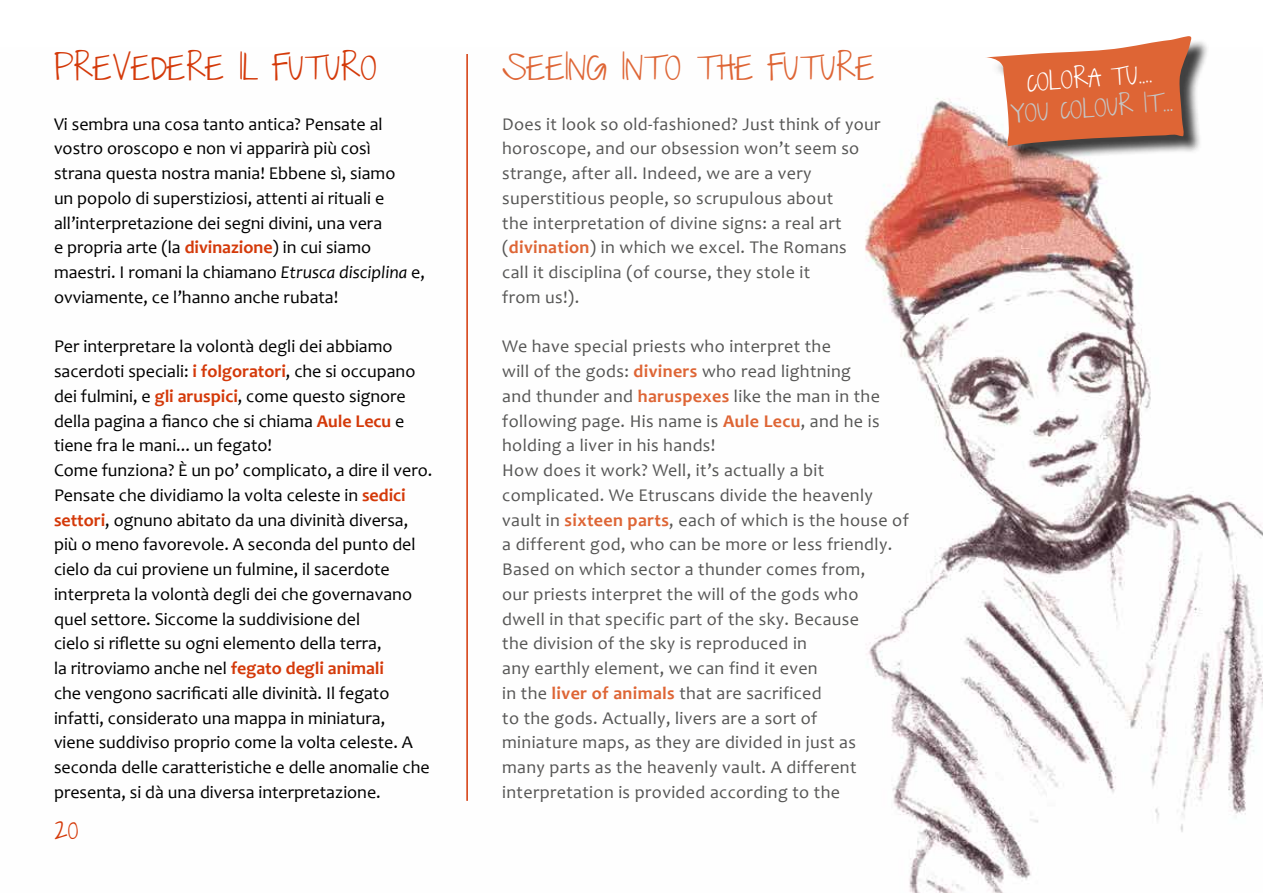
<style>
.page{position:relative;width:1263px;height:893px;background:#fff}
.page>*{position:absolute;margin:0;border:0;box-sizing:border-box;transform-origin:0 0}
.t1{font:30px "Just The Way You Are";color:#de6535}
.t2{font:30px "Just The Way You Are";color:#d43909}
.t3{font:24px "Just The Way You Are";color:#d43909}
.t4{font:22.35px "Just The Way You Are";color:#fff}
.t5{font:22.35px "Just The Way You Are";color:#c5c6c6}
.t6{font:18px/24.8px "Candara";color:#000}
.t7{font:18px/24.8px "Candara";letter-spacing:.02em;color:#565655}
.s1{font-weight:700;color:#d43909}
.s2{font-style:italic}
.s3{font-weight:700;color:#de6535}
</style>
<div class="page">
<img style="left:865px;top:98px;width:398px;height:795px">
<hr style="left:466px;top:54px;width:2px;height:747px;background:#d43909">
<div style="left:990px;top:39px;width:220px;height:125px;background:#000;opacity:.75"></div>
<svg style="left:985px;top:36px;width:207px;height:110px"></svg>
<h1 class="t2" style="left:54px;top:52px;width:325px">PREVEDERE IL FUTURO</h1>
<p class="t6" style="left:54px;top:111px;width:372px">Vi sembra una cosa tanto antica? Pensate al vostro oroscopo e non vi apparirà più così<br>strana questa nostra mania! Ebbene sì, siamo<br>un popolo di superstiziosi, attenti ai rituali e all’interpretazione dei segni divini, una vera<br>e propria arte (la <span class="s1">divinazione</span>) in cui siamo maestri. I romani la chiamano <span class="s2">Etrusca disciplina</span> e, ovviamente, ce l’hanno anche rubata!</p>
<p class="t6" style="left:54px;top:334px;width:380px">Per interpretare la volontà degli dei abbiamo sacerdoti speciali: <span class="s1">i folgoratori</span>, che si occupano dei fulmini, e <span class="s1">gli aruspici</span>, come questo signore della pagina a fianco che si chiama <span class="s1">Aule Lecu</span> e tiene fra le mani... un fegato!<br>Come funziona? È un po’ complicato, a dire il vero.<br>Pensate che dividiamo la volta celeste in <span class="s1">sedici settori</span>, ognuno abitato da una divinità diversa, più o meno favorevole. A seconda del punto del cielo da cui proviene un fulmine, il sacerdote interpreta la volontà degli dei che governavano quel settore. Siccome la suddivisione del<br>cielo si riflette su ogni elemento della terra,<br>la ritroviamo anche nel <span class="s1">fegato degli animali<br></span>che vengono sacrificati alle divinità. Il fegato infatti, considerato una mappa in miniatura,<br>viene suddiviso proprio come la volta celeste. A seconda delle caratteristiche e delle anomalie che presenta, si dà una diversa interpretazione.</p>
<h2 class="t3" style="left:54px;top:817px;width:26px">20</h2>
<h1 class="t1" style="left:502px;top:52px;width:374px">SEEING INTO THE FUTURE</h1>
<p class="t7" style="left:502px;top:111px;width:380px">Does it look so old-fashioned? Just think of your horoscope, and our obsession won’t seem so strange, after all. Indeed, we are a very superstitious people, so scrupulous about<br>the interpretation of divine signs: a real art (<span class="s3">divination</span>) in which we excel. The Romans<br>call it disciplina (of course, they stole it<br>from us!).</p>
<p class="t7" style="left:502px;top:334px;width:408px">We have special priests who interpret the<br>will of the gods: <span class="s3">diviners</span> who read lightning<br>and thunder and <span class="s3">haruspexes</span> like the man in the following page. His name is <span class="s3">Aule Lecu</span>, and he is holding a liver in his hands!<br>How does it work? Well, it’s actually a bit complicated. We Etruscans divide the heavenly vault in <span class="s3">sixteen parts</span>, each of which is the house of a different god, who can be more or less friendly.<br>Based on which sector a thunder comes from,<br>our priests interpret the will of the gods who<br>dwell in that specific part of the sky. Because<br>the division of the sky is reproduced in<br>any earthly element, we can find it even<br>in the <span class="s3">liver of animals</span> that are sacrificed<br>to the gods. Actually, livers are a sort of<br>miniature maps, as they are divided in just as<br>many parts as the heavenly vault. A different interpretation is provided according to the</p>
<p class="t4" style="left:1026px;top:71px;width:127px;rotate:-4deg">COLORA TU....</p>
<p class="t5" style="left:1010px;top:102px;width:164px;rotate:-4deg">YOU COLOUR IT…</p>
</div>
